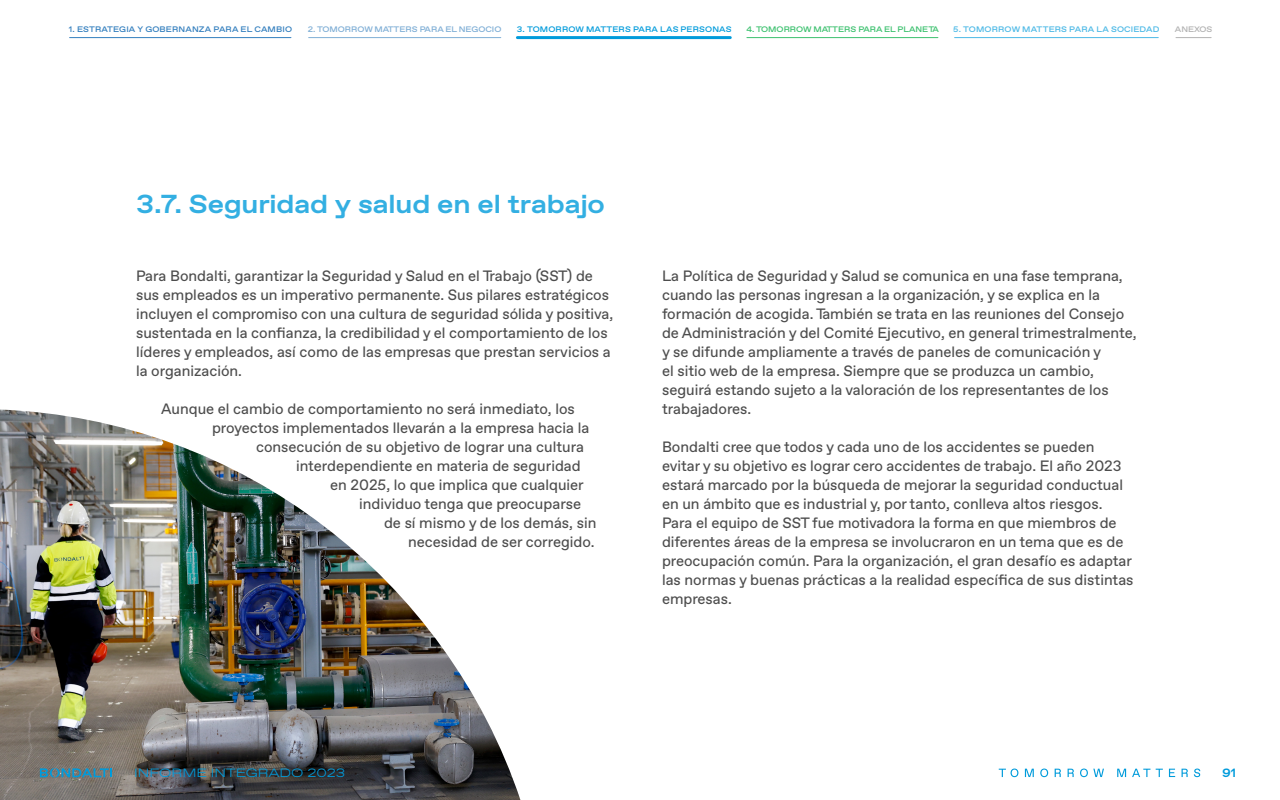
<style>
.page{position:relative;width:1280px;height:800px;background:#fff}
.page>*{position:absolute;margin:0;border:0;box-sizing:border-box;transform-origin:0 0}
.t1{font:700 expanded 26px "Favorit";letter-spacing:-.005em;color:#33afe2}
.t2{font:15px/19px "Favorit";color:#4d4d4d}
.t3{font:300 expanded 12px "Favorit";color:#009bdb}
.t4{font:700 expanded 12px "Favorit";color:#009bdb}
.t5{font:500 expanded 8px "Favorit";letter-spacing:.015em;color:#337fbe}
.t6{font:500 expanded 8px "Favorit";letter-spacing:.015em;color:#009bdb}
.t7{font:500 expanded 8px "Favorit";letter-spacing:.015em;color:#4db9e6}
.t8{font:500 expanded 8px "Favorit";color:#80afd6}
.t9{font:500 expanded 8px "Favorit";color:#3dc16f}
.t10{font:500 expanded 8px "Favorit";color:#b3b3b3}
</style>
<div class="page">
<img style="left:0;top:410px;width:520px;height:390px">
<svg style="left:999px;top:769px;width:19px;height:8px"></svg>
<svg style="left:1025px;top:769px;width:9px;height:8px"></svg>
<svg style="left:1040px;top:769px;width:8px;height:8px"></svg>
<svg style="left:1055px;top:769px;width:6px;height:8px"></svg>
<svg style="left:1068px;top:769px;width:6px;height:8px"></svg>
<svg style="left:1080px;top:769px;width:24px;height:8px"></svg>
<svg style="left:1117px;top:769px;width:9px;height:8px"></svg>
<svg style="left:1132px;top:769px;width:18px;height:8px"></svg>
<svg style="left:1156px;top:769px;width:7px;height:8px"></svg>
<svg style="left:1169px;top:769px;width:6px;height:8px"></svg>
<svg style="left:1182px;top:769px;width:6px;height:8px"></svg>
<svg style="left:1194px;top:769px;width:6px;height:8px"></svg>
<svg style="left:40px;top:768px;width:72px;height:9px"></svg>
<hr style="left:70px;top:37px;width:221px;height:1px;background:#337fbe">
<hr style="left:309px;top:37px;width:192px;height:1px;background:#80afd6">
<hr style="left:517px;top:36px;width:213px;height:3px;background:#009bdb">
<hr style="left:747px;top:37px;width:191px;height:1px;background:#3dc16f">
<hr style="left:955px;top:37px;width:203px;height:1px;background:#4db9e6">
<hr style="left:1176px;top:37px;width:35px;height:1px;background:#b3b3b3">
<p class="t5" style="left:69px;top:23px;width:225px">1. ESTRATEGIA Y GOBERNANZA PARA EL CAMBIO</p>
<p class="t8" style="left:308px;top:23px;width:195px">2. TOMORROW MATTERS PARA EL NEGOCIO</p>
<p class="t6" style="left:517px;top:23px;width:216px">3. TOMORROW MATTERS PARA LAS PERSONAS</p>
<p class="t9" style="left:746px;top:23px;width:194px">4. TOMORROW MATTERS PARA EL PLANETA</p>
<p class="t7" style="left:953px;top:23px;width:208px">5. TOMORROW MATTERS PARA LA SOCIEDAD</p>
<p class="t10" style="left:1175px;top:23px;width:39px">ANEXOS</p>
<h1 class="t1" style="left:136px;top:185px;width:470px">3.7. Seguridad y salud en el trabajo</h1>
<p class="t2" style="left:136px;top:266px;width:479px">Para Bondalti, garantizar la Seguridad y Salud en el Trabajo (SST) de sus empleados es un imperativo permanente. Sus pilares estratégicos incluyen el compromiso con una cultura de seguridad sólida y positiva, sustentada en la confianza, la credibilidad y el comportamiento de los líderes y empleados, así como de las empresas que prestan servicios a la organización.</p>
<p class="t2" style="left:161px;top:399px;width:415px">Aunque el cambio de comportamiento no será inmediato, los</p>
<p class="t2" style="left:212px;top:418px;width:379px">proyectos implementados llevarán a la empresa hacia la</p>
<p class="t2" style="left:256px;top:437px;width:329px">consecución de su objetivo de lograr una cultura</p>
<p class="t2" style="left:296px;top:456px;width:286px">interdependiente en materia de seguridad</p>
<p class="t2" style="left:330px;top:475px;width:255px">en 2025, lo que implica que cualquier</p>
<p class="t2" style="left:359px;top:494px;width:224px">individuo tenga que preocuparse</p>
<p class="t2" style="left:384px;top:513px;width:214px">de sí mismo y de los demás, sin</p>
<p class="t2" style="left:408px;top:532px;width:188px">necesidad de ser corregido.</p>
<p class="t2" style="left:662px;top:266px;width:476px">La Política de Seguridad y Salud se comunica en una fase temprana, cuando las personas ingresan a la organización, y se explica en la formación de acogida. También se trata en las reuniones del Consejo de Administración y del Comité Ejecutivo, en general trimestralmente, y se difunde ampliamente a través de paneles de comunicación y<br>el sitio web de la empresa. Siempre que se produzca un cambio, seguirá estando sujeto a la valoración de los representantes de los trabajadores.</p>
<p class="t2" style="left:662px;top:437px;width:473px">Bondalti cree que todos y cada uno de los accidentes se pueden evitar y su objetivo es lograr cero accidentes de trabajo. El año 2023 estará marcado por la búsqueda de mejorar la seguridad conductual en un ámbito que es industrial y, por tanto, conlleva altos riesgos.<br>Para el equipo de SST fue motivadora la forma en que miembros de diferentes áreas de la empresa se involucraron en un tema que es de preocupación común. Para la organización, el gran desafío es adaptar las normas y buenas prácticas a la realidad específica de sus distintas empresas.</p>
<p class="t3" style="left:134px;top:765px;width:213px">INFORME INTEGRADO 2023</p>
<p class="t4" style="left:1222px;top:764px;width:16px">91</p>
</div>
